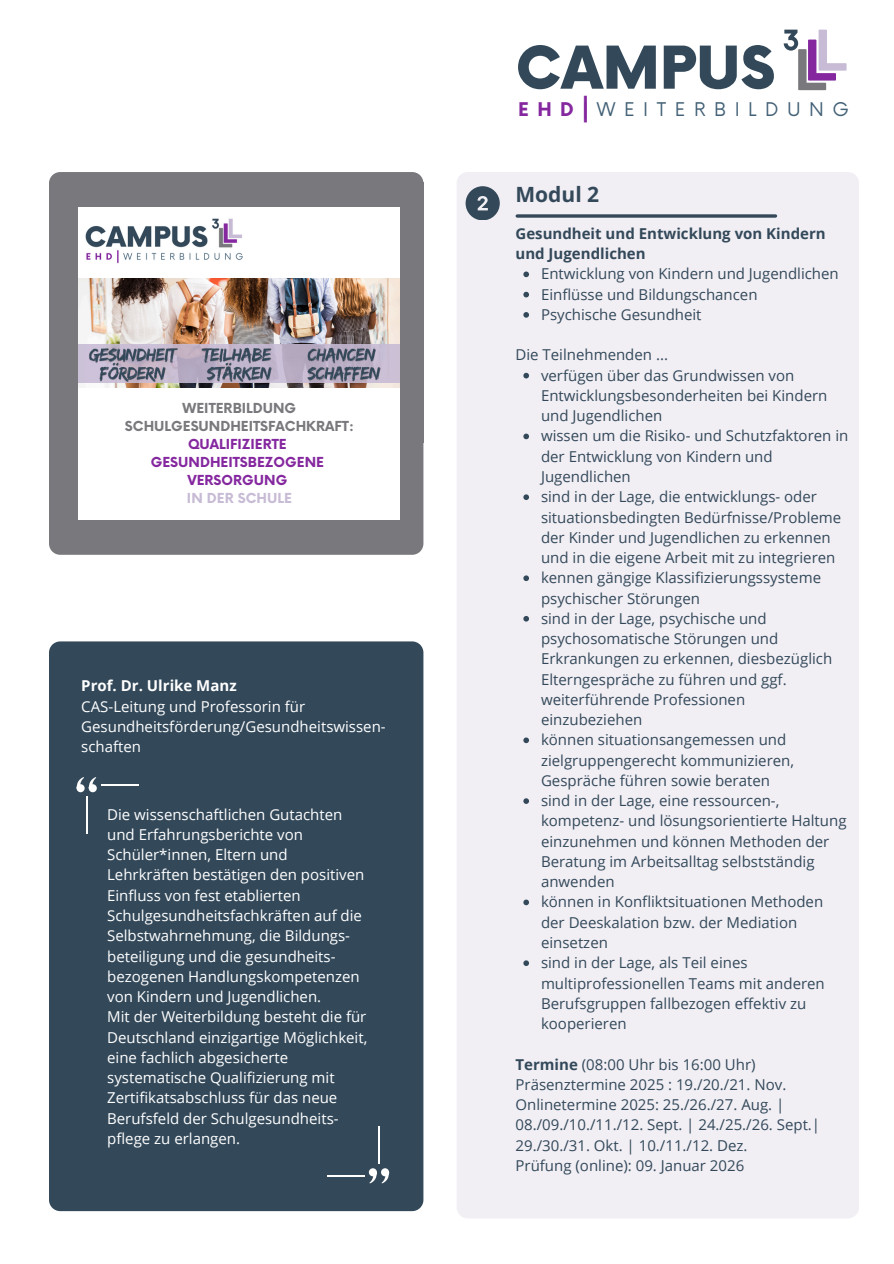
<style>
.page{position:relative;width:894px;height:1264px;background:#fff}
.page>*{position:absolute;margin:0;border:0;box-sizing:border-box;transform-origin:0 0}
.t1{font:900 57.45px "Now";color:#33495a}
.t2{font:700 29.7px "Now";color:#85289f}
.t3{font:700 21px "Open Sans";color:#33495a}
.t4{font:18.45px "Now";letter-spacing:.46em;color:#426076}
.t5{font:15px/20.2px "Open Sans";color:#33495a}
.t6{font:15px/20.2px "Open Sans";color:#fff}
.t7{font:700 15px/20.2px "Open Sans";color:#33495a}
.t8{font:700 13.5px "Now";color:#85289f}
.t9{font:700 13.5px/18px "Now";color:#79797d;text-align:center}
.t10{font:700 13.5px "Now";color:#c7bbd5}
.s1{font-weight:700}
.s2{font-weight:700;color:#85289f}
</style>
<div class="page">
<svg style="left:783px;top:30px;width:63px;height:60px"></svg>
<div style="left:456px;top:172px;width:402px;height:1046px;background:#f1eef4;border-radius:11px"></div>
<svg style="left:465px;top:186px;width:34px;height:34px"></svg>
<svg style="left:517px;top:214px;width:258px;height:4px"></svg>
<div style="left:49px;top:641px;width:374px;height:570px;background:#33495a"></div>
<svg style="left:76px;top:777px;width:20px;height:14px"></svg>
<hr style="left:86px;top:796px;width:2px;height:38px;background:#fff">
<hr style="left:101px;top:784px;width:37px;height:1px;background:#fff">
<div style="left:49px;top:172px;width:374px;height:383px;background:#79797d"></div>
<div style="left:78px;top:207px;width:322px;height:312px;background:#fff"></div>
<img style="left:78px;top:278px;width:322px;height:110px">
<svg style="left:78px;top:344px;width:322px;height:39px;background:#c0b4cb"></svg>
<div style="left:400px;top:182px;width:23px;height:261px;background:#79797d"></div>
<div style="left:55px;top:182px;width:23px;height:261px;background:#79797d"></div>
<svg style="left:369px;top:1169px;width:21px;height:14px"></svg>
<hr style="left:378px;top:1126px;width:2px;height:37px;background:#fff">
<hr style="left:327px;top:1174px;width:37px;height:2px;background:#fff">
<svg style="left:523px;top:271px;width:6px;height:6px"></svg>
<svg style="left:523px;top:292px;width:6px;height:5px"></svg>
<svg style="left:523px;top:312px;width:6px;height:6px"></svg>
<svg style="left:523px;top:373px;width:6px;height:5px"></svg>
<svg style="left:523px;top:433px;width:6px;height:6px"></svg>
<svg style="left:523px;top:494px;width:6px;height:6px"></svg>
<svg style="left:523px;top:575px;width:6px;height:6px"></svg>
<svg style="left:523px;top:616px;width:6px;height:5px"></svg>
<svg style="left:523px;top:737px;width:6px;height:6px"></svg>
<svg style="left:523px;top:798px;width:6px;height:6px"></svg>
<svg style="left:523px;top:899px;width:6px;height:6px"></svg>
<svg style="left:523px;top:960px;width:6px;height:6px"></svg>
<img style="left:304px;top:344px;width:80px;height:42px">
<img style="left:87px;top:344px;width:95px;height:42px">
<img style="left:199px;top:344px;width:77px;height:42px">
<img style="left:85px;top:218px;width:158px;height:46px">
<p class="t9" style="left:125px;top:400px;width:230px">WEITERBILDUNG<br>SCHULGESUNDHEITSFACHKRAFT:</p>
<p class="t8" style="left:188px;top:437px;width:100px">QUALIFIZIERTE</p>
<p class="t8" style="left:151px;top:455px;width:175px">GESUNDHEITSBEZOGENE</p>
<p class="t8" style="left:187px;top:473px;width:101px">VERSORGUNG</p>
<p class="t10" style="left:187px;top:491px;width:106px">IN DER SCHULE</p>
<p class="t6" style="left:81px;top:675px;width:306px"><span class="s1">Prof. Dr. Ulrike Manz<br></span>CAS-Leitung und Professorin für<br>Gesundheitsförderung/Gesundheitswissen&shy;schaften</p>
<p class="t6" style="left:107px;top:803px;width:262px">Die wissenschaftlichen Gutachten und Erfahrungsberichte von Schüler*innen, Eltern und Lehrkräften bestätigen den positiven Einfluss von fest etablierten Schulgesundheitsfachkräften auf die Selbstwahrnehmung, die Bildungs&shy;beteiligung und die gesundheits&shy;bezogenen Handlungskompetenzen von Kindern und Jugendlichen.<br>Mit der Weiterbildung besteht die für Deutschland einzigartige Möglichkeit, eine fachlich abgesicherte systematische Qualifizierung mit Zertifikatsabschluss für das neue Berufsfeld der Schulgesundheits&shy;pflege zu erlangen.</p>
<h1 class="t1" style="left:515px;top:37px;width:261px">CAMPUS</h1>
<h2 class="t2" style="left:580px;top:92px;width:11px">|</h2>
<p class="t4" style="left:518px;top:99px;width:332px"><span class="s2">EHD|</span>WEITERBILDUNG</p>
<p class="t3" style="left:515px;top:180px;width:85px">Modul 2</p>
<p class="t7" style="left:515px;top:223px;width:311px">Gesundheit und Entwicklung von Kindern und Jugendlichen</p>
<h5 class="t5" style="left:541px;top:263px;width:299px">Entwicklung von Kindern und Jugendlichen</h5>
<p class="t5" style="left:541px;top:284px;width:218px">Einflüsse und Bildungschancen</p>
<h5 class="t5" style="left:541px;top:304px;width:162px">Psychische Gesundheit</h5>
<p class="t5" style="left:515px;top:344px;width:154px">Die Teilnehmenden ...</p>
<p class="t5" style="left:541px;top:365px;width:288px">verfügen über das Grundwissen von<br>Entwicklungsbesonderheiten bei Kindern und Jugendlichen</p>
<h2 class="t5" style="left:541px;top:425px;width:309px">wissen um die Risiko- und Schutzfaktoren in der Entwicklung von Kindern und<br>Jugendlichen</h2>
<p class="t5" style="left:541px;top:486px;width:301px">sind in der Lage, die entwicklungs- oder situationsbedingten Bedürfnisse/Probleme der Kinder und Jugendlichen zu erkennen und in die eigene Arbeit mit zu integrieren</p>
<h4 class="t5" style="left:541px;top:567px;width:281px">kennen gängige Klassifizierungssysteme psychischer Störungen</h4>
<p class="t5" style="left:541px;top:608px;width:293px">sind in der Lage, psychische und psychosomatische Störungen und<br>Erkrankungen zu erkennen, diesbezüglich<br>Elterngespräche zu führen und ggf. weiterführende Professionen einzubeziehen</p>
<p class="t5" style="left:541px;top:729px;width:254px">können situationsangemessen und zielgruppengerecht kommunizieren,<br>Gespräche führen sowie beraten</p>
<p class="t5" style="left:541px;top:790px;width:307px">sind in der Lage, eine ressourcen-, kompetenz- und lösungsorientierte Haltung einzunehmen und können Methoden der Beratung im Arbeitsalltag selbstständig anwenden</p>
<h5 class="t5" style="left:541px;top:891px;width:283px">können in Konfliktsituationen Methoden der Deeskalation bzw. der Mediation einsetzen</h5>
<p class="t5" style="left:541px;top:952px;width:285px">sind in der Lage, als Teil eines multiprofessionellen Teams mit anderen<br>Berufsgruppen fallbezogen effektiv zu kooperieren</p>
<p class="t5" style="left:515px;top:1053px;width:306px"><span class="s1">Termine</span> (08:00 Uhr bis 16:00 Uhr)<br>Präsenztermine 2025 : 19./20./21. Nov.<br>Onlinetermine 2025: 25./26./27. Aug. | 08./09./10./11./12. Sept. | 24./25./26. Sept.| 29./30./31. Okt. | 10./11./12. Dez.<br>Prüfung (online): 09. Januar 2026</p>
</div>
